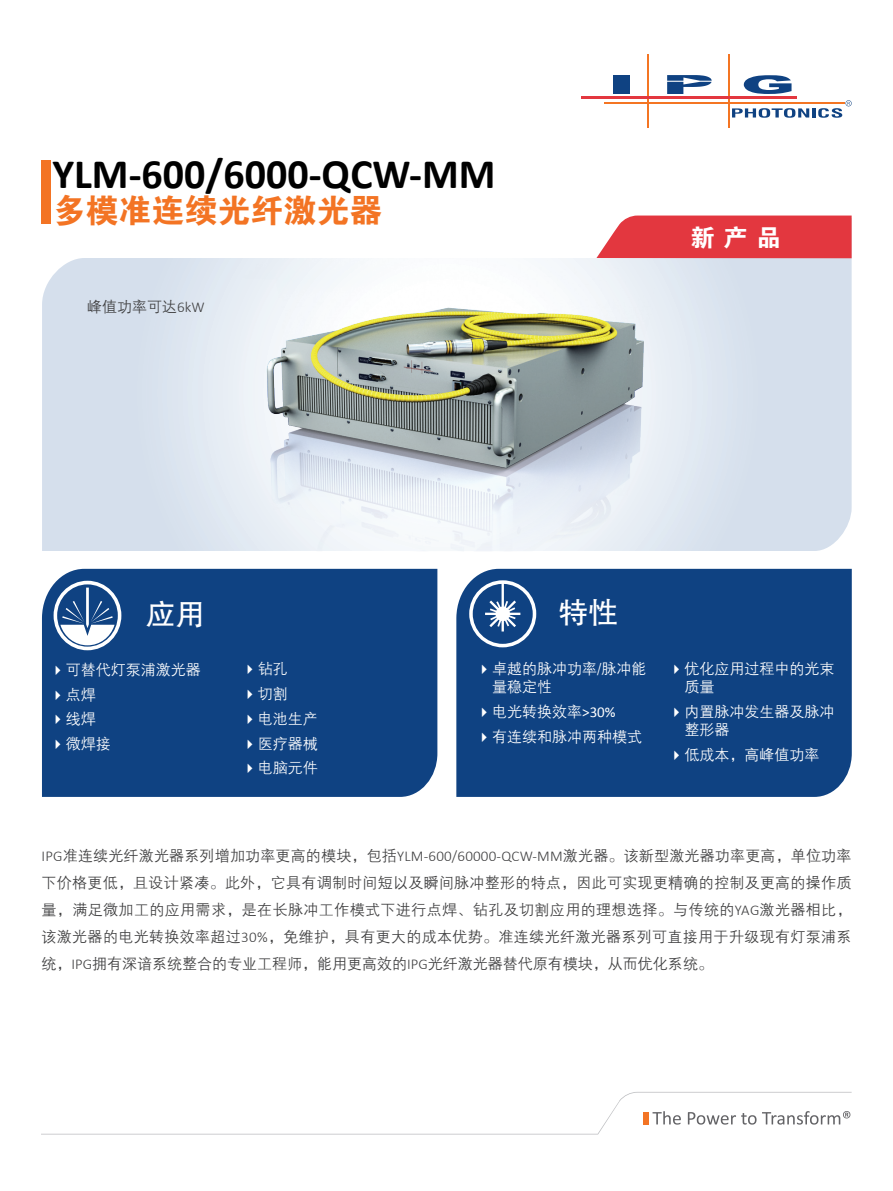
<style>
.page{position:relative;width:893px;height:1191px;background:#fff}
.page>*{position:absolute;margin:0;border:0;box-sizing:border-box;transform-origin:0 0}
.t1{font:700 42px "Calibri";color:#000}
.t2{font:33px "FZDHTJW GB1 0";color:#f37424}
.t3{font:30px "FZHTJW GB1 0";color:#fff}
.t4{font:24px "FZDHTJW GB1 0";color:#fff}
.t5{font:15px/27px "FZZDXJW GB1 0";color:#3e3e3f;text-align:justify}
.t6{font:15px/24.8px "FZZDXJW GB1 0";color:#fff}
.s1{font-family:"Calibri";font-weight:300}
.s2{font-family:"Calibri"}
</style>
<div class="page">
<svg style="left:744px;top:75px;width:47px;height:19px"></svg>
<hr style="left:648px;top:54px;width:1px;height:74px;background:#f47523">
<hr style="left:604px;top:103px;width:241px;height:1px;background:#f47523">
<hr style="left:728px;top:54px;width:1px;height:74px;background:#f47523">
<hr style="left:582px;top:96px;width:215px;height:3px;background:#e3373f">
<svg style="left:732px;top:100px;width:120px;height:18px"></svg>
<div style="left:614px;top:75px;width:16px;height:6px;background:#0f4282"></div>
<div style="left:614px;top:82px;width:16px;height:12px;background:#0f4282"></div>
<svg style="left:667px;top:75px;width:45px;height:19px"></svg>
<svg style="left:41px;top:1092px;width:811px;height:42px"></svg>
<div style="left:41px;top:160px;width:9px;height:63px;background:#f37424"></div>
<svg style="left:42px;top:218px;width:810px;height:333px"></svg>
<svg style="left:596px;top:215px;width:256px;height:43px"></svg>
<div style="left:456px;top:569px;width:396px;height:228px;background:#0f4282"></div>
<div style="left:42px;top:569px;width:395px;height:228px;background:#0f4282"></div>
<svg style="left:469px;top:580px;width:67px;height:67px"></svg>
<svg style="left:54px;top:581px;width:67px;height:69px"></svg>
<img style="left:216px;top:258px;width:460px;height:293px">
<svg style="left:56px;top:665px;width:5px;height:10px"></svg>
<svg style="left:56px;top:690px;width:5px;height:9px"></svg>
<svg style="left:56px;top:715px;width:5px;height:9px"></svg>
<svg style="left:56px;top:739px;width:5px;height:10px"></svg>
<svg style="left:482px;top:665px;width:5px;height:9px"></svg>
<svg style="left:482px;top:707px;width:5px;height:10px"></svg>
<svg style="left:482px;top:732px;width:5px;height:10px"></svg>
<svg style="left:248px;top:665px;width:5px;height:9px"></svg>
<svg style="left:248px;top:689px;width:5px;height:10px"></svg>
<svg style="left:248px;top:714px;width:5px;height:10px"></svg>
<svg style="left:248px;top:739px;width:5px;height:9px"></svg>
<svg style="left:248px;top:764px;width:5px;height:9px"></svg>
<svg style="left:674px;top:665px;width:5px;height:9px"></svg>
<svg style="left:674px;top:707px;width:5px;height:10px"></svg>
<svg style="left:674px;top:750px;width:5px;height:10px"></svg>
<h1 class="t1" style="left:52px;top:147px;width:445px">YLM-600/6000-QCW-MM</h1>
<h2 class="t2" style="left:52px;top:192px;width:332px">多模准连续光纤激光器</h2>
<p class="t5" style="left:87px;top:294px;width:119px">峰值功率可达<span class="s1">6kW</span></p>
<h3 class="t4" style="left:690px;top:224px;width:92px">新 产 品</h3>
<h3 class="t3" style="left:146px;top:598px;width:61px">应用</h3>
<h3 class="t3" style="left:558px;top:596px;width:61px">特性</h3>
<p class="t6" style="left:66px;top:658px;width:137px">可替代灯泵浦激光器点焊<br>线焊<br>微焊接</p>
<p class="t6" style="left:492px;top:660px;width:156px;line-height:18px">卓越的脉冲功率/脉冲能量稳定性</p>
<p class="t6" style="left:258px;top:657px;width:61px">钻孔<br>切割<br>电池生产医疗器械电脑元件</p>
<p class="t6" style="left:684px;top:660px;width:151px;line-height:18px">优化应用过程中的光束质量</p>
<p class="t6" style="left:492px;top:700px;width:151px">电光转换效率<span class="s2">&gt;30%<br></span>有连续和脉冲两种模式</p>
<p class="t6" style="left:684px;top:703px;width:151px;line-height:18px">内置脉冲发生器及脉冲整形器</p>
<p class="t6" style="left:684px;top:743px;width:136px">低成本，高峰值功率</p>
<p class="t5" style="left:42px;top:843px;width:812px"><span class="s1">IPG</span>准连续光纤激光器系列增加功率更高的模块，包括<span class="s1">YLM-600/60000-QCW-MM</span>激光器。该新型激光器功率更高，单位功率下价格更低，且设计紧凑。此外，它具有调制时间短以及瞬间脉冲整形的特点，因此可实现更精确的控制及更高的操作质量，满足微加工的应用需求，是在长脉冲工作模式下进行点焊、钻孔及切割应用的理想选择。与传统的<span class="s1">YAG</span>激光器相比，该激光器的电光转换效率超过<span class="s1">30%</span>，免维护，具有更大的成本优势。准连续光纤激光器系列可直接用于升级现有灯泵浦系统，<span class="s1">IPG</span>拥有深谙系统整合的专业工程师，能用更高效的<span class="s1">IPG</span>光纤激光器替代原有模块，从而优化系统。</p>
</div>
